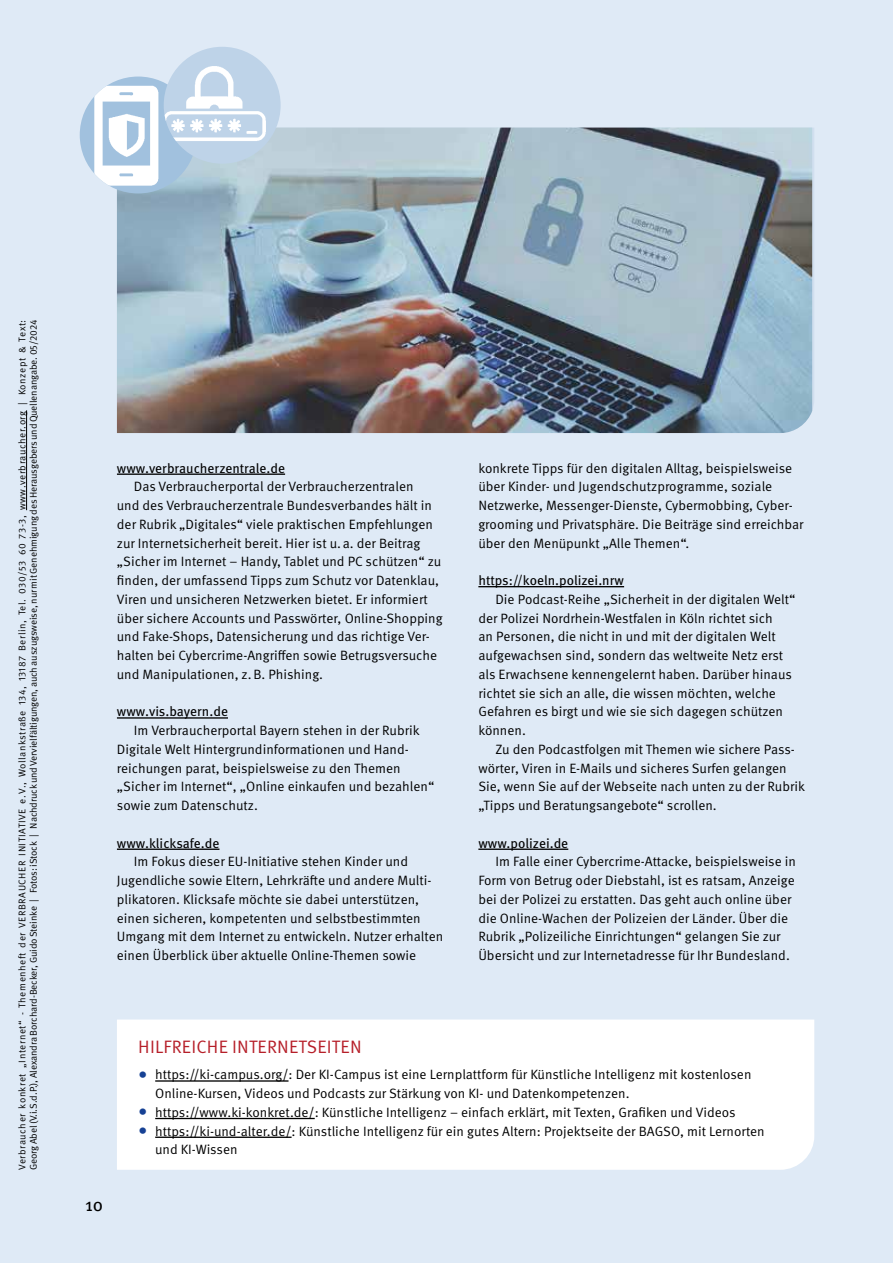
<style>
.page{position:relative;width:893px;height:1263px;background:#dfeaf6}
.page>*{position:absolute;margin:0;border:0;box-sizing:border-box;transform-origin:0 0}
.t1{font:18px "Meta Pro Norm";letter-spacing:.01em;color:#b61f29}
.t2{font:18px "Meta Pro";color:#000}
.t3{font:13.5px/18.8px "Meta Pro Norm";color:#000}
.t4{font:13.5px "Meta Pro";color:#000}
.t5{font:9.75px/11.2px "Meta Pro Norm";letter-spacing:-.01em;color:#000}
.s1{font-size:18px;color:#164194}
</style>
<div class="page">
<hr style="left:26px;top:410px;width:1px;height:100px;background:#000">
<div style="left:117px;top:1019px;width:697px;height:151px;background:#fff"></div>
<hr style="left:155px;top:1080px;width:134px;height:2px;background:#000">
<hr style="left:155px;top:1118px;width:160px;height:1px;background:#000">
<hr style="left:155px;top:1136px;width:137px;height:2px;background:#000">
<hr style="left:117px;top:473px;width:168px;height:2px;background:#000">
<hr style="left:117px;top:717px;width:111px;height:2px;background:#000">
<hr style="left:117px;top:848px;width:102px;height:2px;background:#000">
<hr style="left:478px;top:586px;width:146px;height:1px;background:#000">
<hr style="left:478px;top:848px;width:90px;height:2px;background:#000">
<img style="left:117px;top:128px;width:695px;height:305px">
<img style="left:80px;top:77px;width:117px;height:116px;border-radius:58px">
<div style="left:164px;top:47px;width:117px;height:117px;background:#bed3e8;border-radius:50%"></div>
<img style="left:164px;top:61px;width:111px;height:88px">
<p class="t5" style="left:16px;top:1170px;width:852px;rotate:-90deg">Verbraucher konkret „Internet“ - Themenheft der VERBRAUCHER INITIATIVE e. V., Wollankstraße 134, 13187 Berlin, Tel. 030/53 60 73-3, www.verbraucher.org | Konzept &amp; Text:<br>Georg Abel (V.i.S.d.P.), Alexandra Borchard-Becker, Guido Steinke | Fotos: iStock | Nachdruck und Vervielfältigungen, auch auszugsweise, nur mit Genehmigung des Herausgebers und Quellenangabe. 05/2024</p>
<p class="t4" style="left:117px;top:457px;width:170px">www.verbraucherzentrale.de</p>
<p class="t3" style="left:117px;top:476px;width:327px;text-indent:17px">Das Verbraucherportal der Verbraucherzentralen<br>und des Verbraucherzentrale Bundesverbandes hält in der Rubrik „Digitales“ viele praktischen Empfehlungen zur Internetsicherheit bereit. Hier ist u.a. der Beitrag „Sicher im Internet – Handy, Tablet und PC schützen“ zu finden, der umfassend Tipps zum Schutz vor Datenklau, Viren und unsicheren Netzwerken bietet. Er informiert über sichere Accounts und Passwörter, Online-Shopping und Fake-Shops, Datensicherung und das richtige Ver&shy;halten bei Cybercrime-Angriffen sowie Betrugsversuche und Manipulationen, z.B. Phishing.</p>
<p class="t4" style="left:117px;top:701px;width:113px">www.vis.bayern.de</p>
<p class="t3" style="left:117px;top:720px;width:319px;text-indent:17px">Im Verbraucherportal Bayern stehen in der Rubrik Digitale Welt Hintergrundinformationen und Hand&shy;reichungen parat, beispielsweise zu den Themen „Sicher im Internet“, „Online einkaufen und bezahlen“ sowie zum Datenschutz.</p>
<p class="t4" style="left:117px;top:833px;width:104px">www.klicksafe.de</p>
<p class="t3" style="left:117px;top:851px;width:328px;text-indent:17px">Im Fokus dieser EU-Initiative stehen Kinder und Jugendliche sowie Eltern, Lehrkräfte und andere Multi&shy;plikatoren. Klicksafe möchte sie dabei unterstützen, einen sicheren, kompetenten und selbstbestimmten Umgang mit dem Internet zu entwickeln. Nutzer erhalten einen Überblick über aktuelle Online-Themen sowie</p>
<p class="t3" style="left:478px;top:458px;width:327px">konkrete Tipps für den digitalen Alltag, beispielsweise über Kinder- und Jugendschutzprogramme, soziale Netzwerke, Messenger-Dienste, Cybermobbing, Cyber&shy;grooming und Privatsphäre. Die Beiträge sind erreichbar über den Menüpunkt „Alle Themen“.</p>
<p class="t4" style="left:478px;top:570px;width:147px">https://koeln.polizei.nrw</p>
<p class="t3" style="left:478px;top:589px;width:318px;text-indent:17px">Die Podcast-Reihe „Sicherheit in der digitalen Welt“ der Polizei Nordrhein-Westfalen in Köln richtet sich<br>an Personen, die nicht in und mit der digitalen Welt aufgewachsen sind, sondern das weltweite Netz erst als Erwachsene kennengelernt haben. Darüber hinaus richtet sie sich an alle, die wissen möchten, welche Gefahren es birgt und wie sie sich dagegen schützen können.</p>
<p class="t3" style="left:478px;top:739px;width:328px;text-indent:17px">Zu den Podcastfolgen mit Themen wie sichere Pass&shy;wörter, Viren in E-Mails und sicheres Surfen gelangen Sie, wenn Sie auf der Webseite nach unten zu der Rubrik „Tipps und Beratungsangebote“ scrollen.</p>
<p class="t4" style="left:478px;top:833px;width:91px">www.polizei.de</p>
<p class="t3" style="left:478px;top:851px;width:319px;text-indent:17px">Im Falle einer Cybercrime-Attacke, beispielsweise in Form von Betrug oder Diebstahl, ist es ratsam, Anzeige bei der Polizei zu erstatten. Das geht auch online über die Online-Wachen der Polizeien der Länder. Über die Rubrik „Polizeiliche Einrichtungen“ gelangen Sie zur Übersicht und zur Internetadresse für Ihr Bundesland.</p>
<h1 class="t2" style="left:85px;top:1191px;width:20px">10</h1>
<h1 class="t1" style="left:138px;top:1033px;width:225px">HILFREICHE INTERNETSEITEN</h1>
<p class="t3" style="left:155px;top:1064px;width:598px;text-indent:-17px"><span class="s1">•</span> https://ki-campus.org/: Der KI-Campus ist eine Lernplattform für Künstliche Intelligenz mit kostenlosen<br>Online-Kursen, Videos und Podcasts zur Stärkung von KI- und Datenkompetenzen.</p>
<p class="t3" style="left:138px;top:1102px;width:599px"><span class="s1">•</span> https://www.ki-konkret.de/: Künstliche Intelligenz – einfach erklärt, mit Texten, Grafiken und Videos</p>
<p class="t3" style="left:155px;top:1121px;width:611px;text-indent:-17px"><span class="s1">•</span> https://ki-und-alter.de/: Künstliche Intelligenz für ein gutes Altern: Projektseite der BAGSO, mit Lernorten und KI-Wissen</p>
</div>
